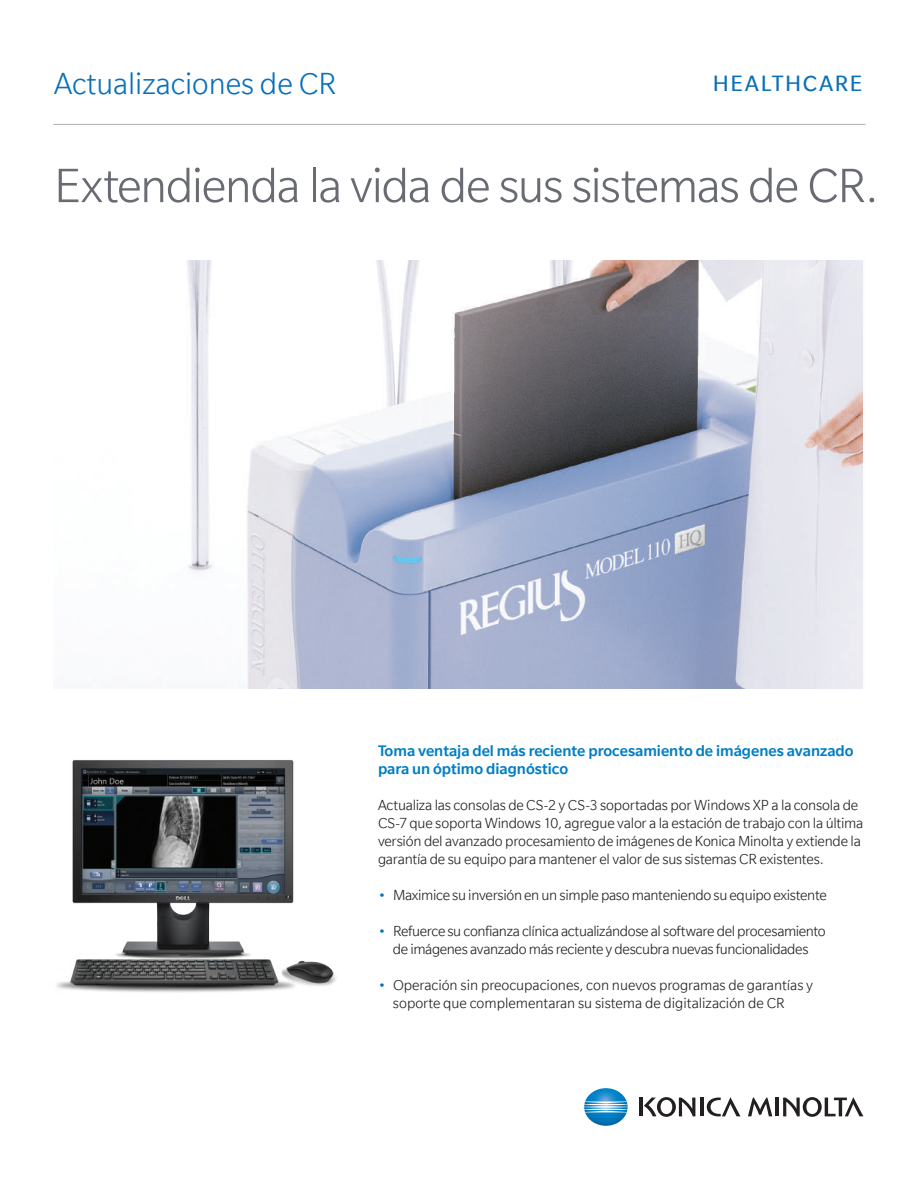
<style>
.page{position:relative;width:918px;height:1188px;background:#fff}
.page>*{position:absolute;margin:0;border:0;box-sizing:border-box;transform-origin:0 0}
.t1{font:300 52.5px "Slate";letter-spacing:-.03em;color:#696b73}
.t2{font:300 33px "Slate";color:#0970b9}
.t3{font:24px "Slate";letter-spacing:.07em;color:#0970b9}
.t4{font:500 16.5px/18px "Slate";color:#007ec5}
.t5{font:300 15.75px/18px "Slate";letter-spacing:-.015em;color:#231f20}
.s1{color:#0970b9}
</style>
<div class="page">
<hr style="left:53px;top:124px;width:812px;height:1px;background:#aeb3b8">
<hr style="left:639px;top:1098px;width:3px;height:18px;background:#231f20">
<hr style="left:700px;top:1098px;width:4px;height:18px;background:#231f20">
<hr style="left:775px;top:1098px;width:4px;height:18px;background:#231f20">
<svg style="left:707px;top:1097px;width:33px;height:19px"></svg>
<svg style="left:644px;top:1097px;width:51px;height:20px"></svg>
<svg style="left:783px;top:1097px;width:80px;height:20px"></svg>
<svg style="left:748px;top:1097px;width:24px;height:19px"></svg>
<img style="left:584px;top:1088px;width:44px;height:38px">
<img style="left:56px;top:760px;width:281px;height:233px">
<img style="left:187px;top:260px;width:675px;height:428px">
<h2 class="t2" style="left:54px;top:66px;width:284px">Actualizaciones de CR</h2>
<h3 class="t3" style="left:713px;top:71px;width:151px">HEALTHCARE</h3>
<h1 class="t1" style="left:54px;top:159px;width:826px">Extendienda la vida de sus sistemas de CR.</h1>
<p class="t4" style="left:378px;top:742px;width:477px">Toma ventaja del más reciente procesamiento de imágenes avanzado para un óptimo diagnóstico</p>
<p class="t5" style="left:378px;top:796px;width:487px">Actualiza las consolas de CS-2 y CS-3 soportadas por Windows XP a la consola de CS-7 que soporta Windows 10, agregue valor a la estación de trabajo con la última versión del avanzado procesamiento de imágenes de Konica Minolta y extiende la garantía de su equipo para mantener el valor de sus sistemas CR existentes.</p>
<p class="t5" style="left:378px;top:886px;width:450px"><span class="s1">•</span> Maximice su inversión en un simple paso manteniendo su equipo existente</p>
<p class="t5" style="left:378px;top:922px;width:449px;text-align:center"><span class="s1">•</span> Refuerce su confianza clínica actualizándose al software del procesamiento de imágenes avanzado más reciente y descubra nuevas funcionalidades</p>
<p class="t5" style="left:393px;top:976px;width:422px;text-indent:-15px"><span class="s1">•</span> Operación sin preocupaciones, con nuevos programas de garantías y soporte que complementaran su sistema de digitalización de CR</p>
</div>
